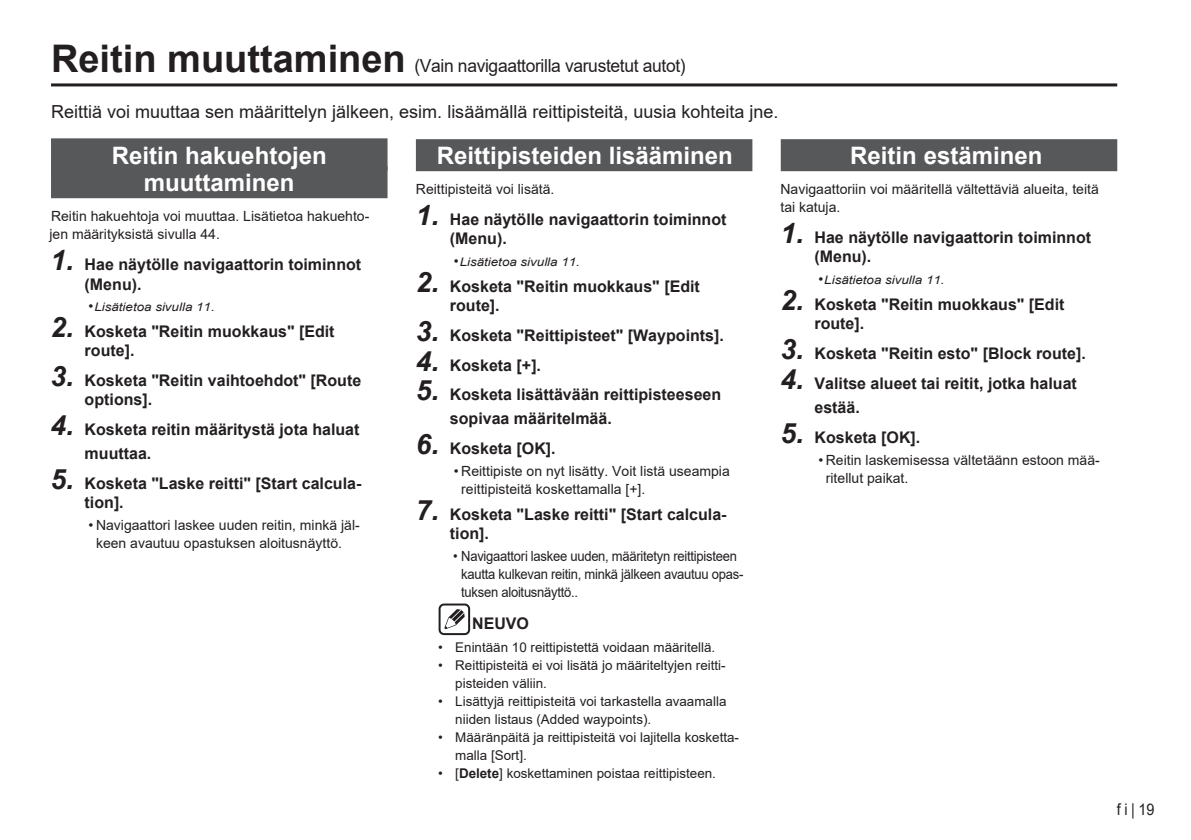
<style>
.page{position:relative;width:1191px;height:840px;background:#fff}
.page>*{position:absolute;margin:0;border:0;box-sizing:border-box;transform-origin:0 0}
.t1{font:700 38px "Arial";color:#231f20}
.t2{font:700 24px/27px "Arial";color:#fff;text-align:center}
.t3{font:18px "Arial";color:#231f20}
.t4{font:18px "Arial";letter-spacing:-.02em;color:#231f20}
.t5{font:700 16px/19.2px "Arial";color:#231f20}
.t6{font:16px "Arial";color:#231f20;scale:.9 1}
.t7{font:14px/18px "Arial";color:#231f20}
.t8{font:14px/18px "Arial";letter-spacing:-.02em;color:#231f20;scale:.93 1}
.t9{font:13.4px/18px "Arial";color:#231f20}
.t10{font:italic 11.8px "Arial";color:#231f20;scale:1.14 1}
.s1{font-style:italic;font-size:28px}
.s2{font-style:inherit}
.s3{font-style:normal;font-size:14px}
.s4{font-weight:700}
</style>
<div class="page">
<hr style="left:51px;top:83px;width:1066px;height:3px;background:#231f20">
<div style="left:51px;top:138px;width:336px;height:32px;background:#57585a"></div>
<div style="left:51px;top:166px;width:336px;height:32px;background:#57585a"></div>
<div style="left:416px;top:139px;width:336px;height:32px;background:#57585a"></div>
<div style="left:438px;top:603px;width:32px;height:31px;border:2px solid #231f20;border-radius:4px"></div>
<svg style="left:444px;top:609px;width:21px;height:20px"></svg>
<div style="left:780px;top:139px;width:337px;height:32px;background:#57585a"></div>
<h1 class="t1" style="left:51px;top:32px;width:356px">Reitin muuttaminen</h1>
<p class="t3" style="left:51px;top:99px;width:729px">Reittiä voi muuttaa sen määrittelyn jälkeen, esim. lisäämällä reittipisteitä, uusia kohteita jne.</p>
<h2 class="t2" style="left:112px;top:142px;width:216px">Reitin hakuehtojen muuttaminen</h2>
<p class="t7" style="left:49px;top:207px;width:321px">Reitin hakuehtoja voi muuttaa. Lisätietoa hakuehto&shy;jen määrityksistä sivulla 44.</p>
<p class="t5" style="left:85px;top:255px;width:278px;text-indent:-34px"><span class="s1">1.</span> Hae näytölle navigaattorin toiminnot (Menu)<span class="s2">.</span></p>
<p class="t10" style="left:89px;top:299px;width:112px"><span class="s3">•</span>Lisätietoa sivulla 11.</p>
<p class="t5" style="left:85px;top:322px;width:251px;text-indent:-34px"><span class="s1">2.</span> Kosketa "Reitin muokkaus" [Edit route]<span class="s2">.</span></p>
<p class="t5" style="left:85px;top:371px;width:278px;text-indent:-34px"><span class="s1">3.</span> Kosketa "Reitin vaihtoehdot" [Route options]<span class="s2">.</span></p>
<p class="t5" style="left:85px;top:417px;width:276px;line-height:24px;text-indent:-34px"><span class="s1">4.</span> Kosketa reitin määritystä jota haluat muuttaa<span class="s2">.</span></p>
<p class="t5" style="left:85px;top:473px;width:278px;text-indent:-34px"><span class="s1">5.</span> Kosketa "Laske reitti" [Start calcula&shy;tion].</p>
<p class="t7" style="left:96px;top:516px;width:265px;text-indent:-7px">• Navigaattori laskee uuden reitin, minkä jäl&shy;keen avautuu opastuksen aloitusnäyttö.</p>
<p class="t4" style="left:414px;top:54px;width:273px">(Vain navigaattorilla varustetut autot)</p>
<h2 class="t2" style="left:437px;top:142px;width:298px">Reittipisteiden lisääminen</h2>
<p class="t7" style="left:416px;top:180px;width:140px">Reittipisteitä voi lisätä.</p>
<p class="t5" style="left:450px;top:210px;width:278px;text-indent:-34px"><span class="s1">1.</span> Hae näytölle navigaattorin toiminnot (Menu)<span class="s2">.</span></p>
<p class="t10" style="left:454px;top:254px;width:112px"><span class="s3">•</span>Lisätietoa sivulla 11.</p>
<p class="t5" style="left:450px;top:277px;width:251px;text-indent:-34px"><span class="s1">2.</span> Kosketa "Reitin muokkaus" [Edit route]<span class="s2">.</span></p>
<p class="t5" style="left:416px;top:325px;width:309px"><span class="s1">3.</span> Kosketa "Reittipisteet" [Waypoints]<span class="s2">.</span></p>
<p class="t5" style="left:416px;top:355px;width:127px"><span class="s1">4.</span> Kosketa [+].</p>
<p class="t5" style="left:450px;top:382px;width:273px;line-height:24px;text-indent:-34px"><span class="s1">5.</span> Kosketa lisättävään reittipisteeseen sopivaa määritelmää<span class="s2">.</span></p>
<p class="t5" style="left:416px;top:438px;width:141px"><span class="s1">6.</span> Kosketa [OK].</p>
<p class="t7" style="left:461px;top:462px;width:270px;text-indent:-7px">• Reittipiste on nyt lisätty. Voit listä useampia reittipisteitä koskettamalla [+].</p>
<p class="t5" style="left:450px;top:504px;width:278px;text-indent:-34px"><span class="s1">7.</span> Kosketa "Laske reitti" [Start calcula&shy;tion].</p>
<p class="t8" style="left:461px;top:547px;width:305px;text-indent:-8px">• Navigaattori laskee uuden, määritetyn reittipisteen kautta kulkevan reitin, minkä jälkeen avautuu opas&shy;tuksen aloitusnäyttö..</p>
<p class="t5" style="left:472px;top:613px;width:58px">NEUVO</p>
<p class="t9" style="left:438px;top:638px;width:278px">• Enintään 10 reittipistettä voidaan määritellä.</p>
<p class="t9" style="left:455px;top:656px;width:272px;text-indent:-17px">• Reittipisteitä ei voi lisätä jo määriteltyjen reitti&shy;pisteiden väliin.</p>
<p class="t9" style="left:455px;top:692px;width:273px;text-indent:-17px">• Lisättyjä reittipisteitä voi tarkastella avaamalla niiden listaus (Added waypoints).</p>
<p class="t9" style="left:455px;top:728px;width:285px;text-indent:-17px">• Määränpäitä ja reittipisteitä voi lajitella kosketta&shy;malla [Sort].</p>
<p class="t9" style="left:438px;top:764px;width:279px">• [<span class="s4">Delete</span>] koskettaminen poistaa reittipisteen.</p>
<h2 class="t2" style="left:850px;top:142px;width:194px">Reitin estäminen</h2>
<p class="t7" style="left:780px;top:179px;width:320px">Navigaattoriin voi määritellä vältettäviä alueita, teitä tai katuja.</p>
<p class="t5" style="left:814px;top:228px;width:278px;text-indent:-34px"><span class="s1">1.</span> Hae näytölle navigaattorin toiminnot (Menu)<span class="s2">.</span></p>
<p class="t10" style="left:818px;top:272px;width:112px"><span class="s3">•</span>Lisätietoa sivulla 11.</p>
<p class="t5" style="left:814px;top:295px;width:251px;text-indent:-34px"><span class="s1">2.</span> Kosketa "Reitin muokkaus" [Edit route]<span class="s2">.</span></p>
<p class="t5" style="left:780px;top:344px;width:307px"><span class="s1">3.</span> Kosketa "Reitin esto" [Block route]<span class="s2">.</span></p>
<p class="t5" style="left:814px;top:371px;width:264px;line-height:24px;text-indent:-34px"><span class="s1">4.</span> Valitse alueet tai reitit, jotka halu<span class="s2">a</span>t estää.</p>
<p class="t5" style="left:780px;top:427px;width:141px"><span class="s1">5.</span> Kosketa [OK].</p>
<p class="t7" style="left:826px;top:450px;width:275px;text-indent:-7px">• Reitin laskemisessa <span class="s2">vältetään</span>n estoon mää&shy;ritellut paikat.</p>
<p class="t6" style="left:1116px;top:797px;width:43px"><span class="s2">f i</span>|19</p>
</div>
